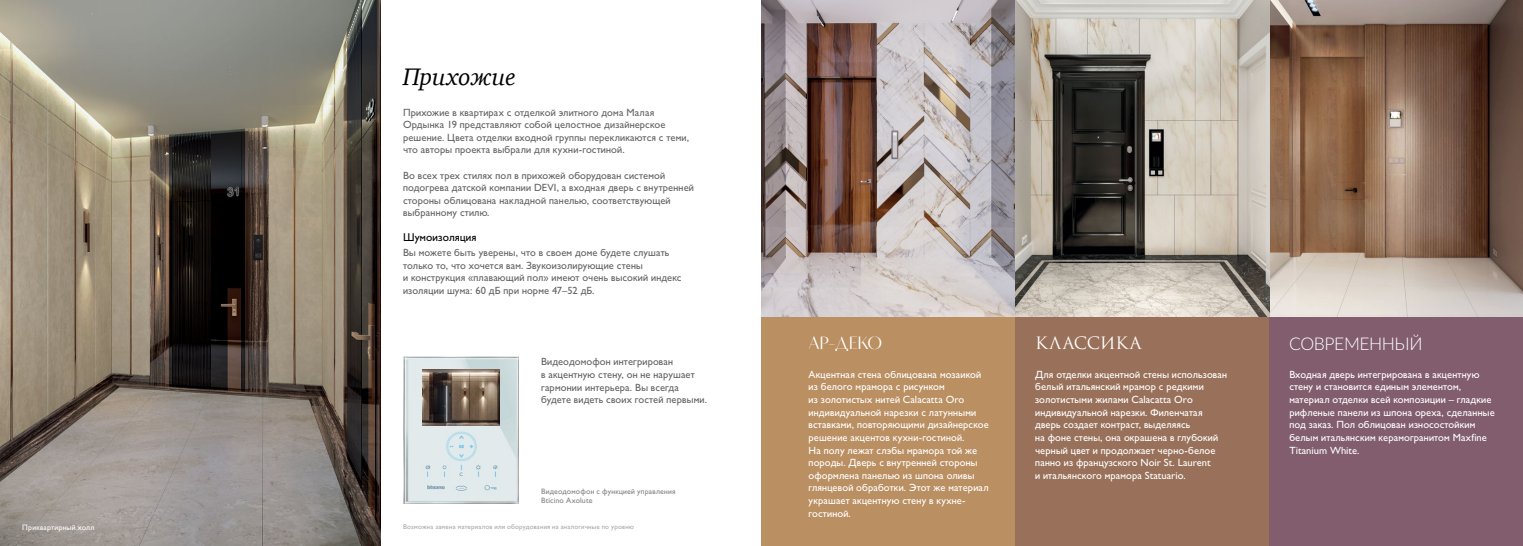
<style>
.page{position:relative;width:1523px;height:546px;background:#fff}
.page>*{position:absolute;margin:0;border:0;box-sizing:border-box;transform-origin:0 0}
.t1{font:italic 24.5px "Charter";letter-spacing:-.005em;color:#000}
.t2{font:18.38px "MO19 Display";letter-spacing:-.025em;color:#fff}
.t3{font:300 17.5px "Lato";letter-spacing:-.025em;color:#fff}
.t4{font:16.62px "Romul C";letter-spacing:-.015em;color:#fff}
.t5{font:11.38px "Gals C";letter-spacing:.015em;color:#000}
.t6{font:10.5px/12.6px "Gals C";letter-spacing:.015em;color:#fff}
.t7{font:10.5px/12.6px "Gals C";letter-spacing:.015em;color:#636466}
.t8{font:7.88px/8.8px "Gals C";letter-spacing:.025em;color:#808285}
.t9{font:7.88px "Gals C";letter-spacing:.03em;color:#fff}
.t10{font:7px "Gals C";letter-spacing:.035em;color:#a7a9ac}
</style>
<div class="page">
<img style="left:0;top:0;width:381px;height:546px">
<img style="left:1269px;top:0;width:254px;height:317px">
<img style="left:761px;top:0;width:508px;height:317px">
<div style="left:761px;top:317px;width:254px;height:229px;background:#ba8f62"></div>
<div style="left:1015px;top:317px;width:254px;height:229px;background:#99715b"></div>
<div style="left:1269px;top:317px;width:254px;height:229px;background:#815d6d"></div>
<img style="left:403px;top:356px;width:116px;height:148px">
<img style="left:423px;top:370px;width:77px;height:55px">
<p class="t9" style="left:22px;top:523px;width:73px">Приквартирный холл</p>
<h1 class="t1" style="left:403px;top:56px;width:114px">Прихожие</h1>
<p class="t7" style="left:403px;top:106px;width:288px">Прихожие в квартирах с отделкой элитного дома Малая Ордынка 19 представляют собой целостное дизайнерское решение. Цвета отделки входной группы перекликаются с теми, что авторы проекта выбрали для кухни-гостиной.</p>
<p class="t7" style="left:403px;top:169px;width:292px">Во всех трех стилях пол в прихожей оборудован системой подогрева датской компании DEVI, а входная дверь с внутренней стороны облицована накладной панелью, соответствующей выбранному стилю.</p>
<p class="t5" style="left:403px;top:231px;width:75px">Шумоизоляция</p>
<p class="t7" style="left:403px;top:246px;width:280px">Вы можете быть уверены, что в своем доме будете слушать только то, что хочется вам. Звукоизолирующие стены<br>и конструкция «плавающий пол» имеют очень высокий индекс изоляции шума: 60 дБ при норме 47–52 дБ.</p>
<p class="t7" style="left:541px;top:356px;width:167px">Видеодомофон интегрирован<br>в акцентную стену, он не нарушает гармонии интерьера. Вы всегда будете видеть своих гостей первыми.</p>
<p class="t8" style="left:541px;top:487px;width:136px">Видеодомофон с функцией управления<br>Bticino Axolute</p>
<p class="t10" style="left:403px;top:523px;width:232px">Возможна замена материалов или оборудования на аналогичные по уровню</p>
<h3 class="t4" style="left:1035px;top:334px;width:108px">классика</h3>
<h3 class="t3" style="left:1289px;top:331px;width:135px">СОВРЕМЕННЫЙ</h3>
<h2 class="t2" style="left:809px;top:334px;width:75px">АР-ДЕКО</h2>
<p class="t6" style="left:809px;top:368px;width:182px">Акцентная стена облицована мозаикой из белого мрамора с рисунком<br>из золотистых нитей Calacatta Oro индивидуальной нарезки с латунными вставками, повторяющими дизайнерское решение акцентов кухни-гостиной.<br>На полу лежат слэбы мрамора той же породы. Дверь с внутренней стороны оформлена панелью из шпона оливы глянцевой обработки. Этот же материал украшает акцентную стену в кухне&shy;гостиной.</p>
<p class="t6" style="left:1035px;top:368px;width:193px">Для отделки акцентной стены использован белый итальянский мрамор с редкими золотистыми жилами Calacatta Oro индивидуальной нарезки. Филенчатая дверь создает контраст, выделяясь<br>на фоне стены, она окрашена в глубокий черный цвет и продолжает черно-белое панно из французского Noir St. Laurent<br>и итальянского мрамора Statuario.</p>
<p class="t6" style="left:1289px;top:368px;width:207px">Входная дверь интегрирована в акцентную стену и становится единым элементом, материал отделки всей композиции – гладкие рифленые панели из шпона ореха, сделанные под заказ. Пол облицован износостойким белым итальянским керамогранитом Maxfine Titanium White.</p>
</div>
